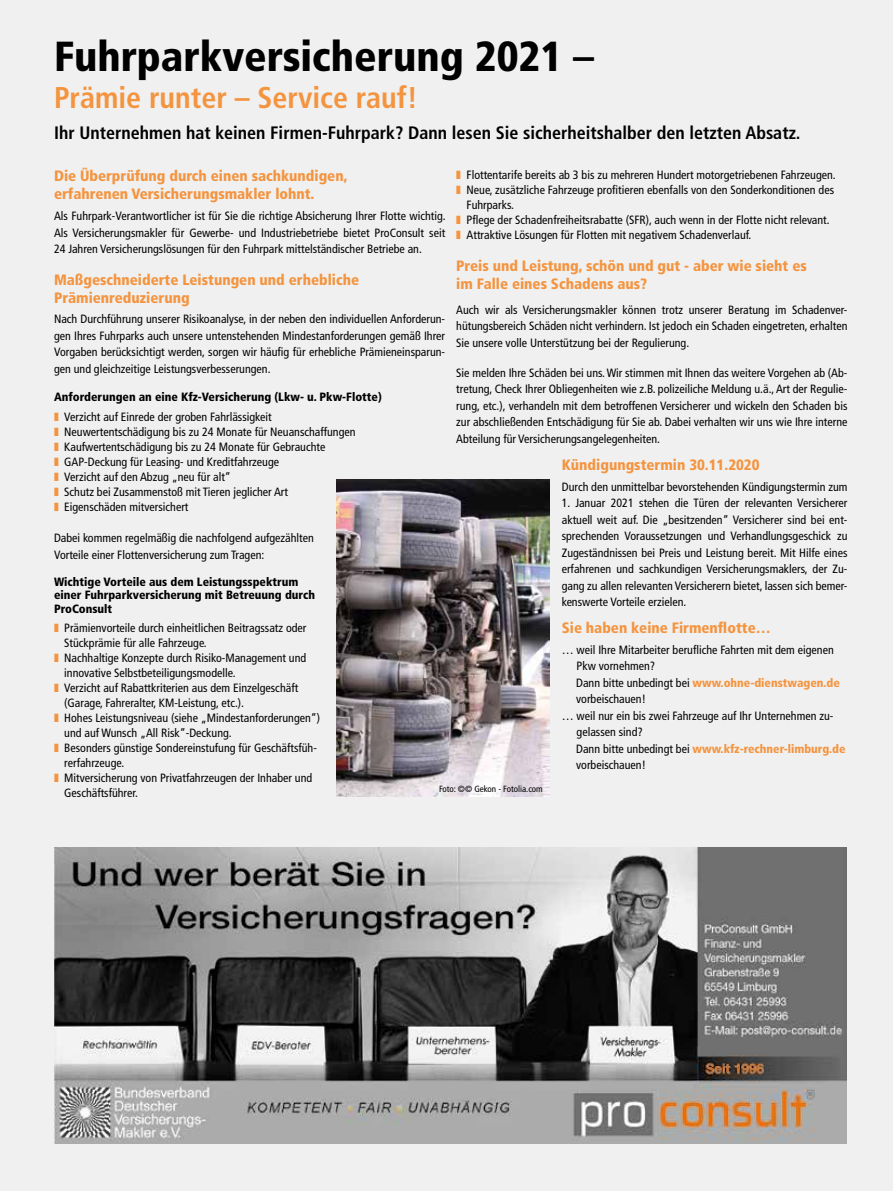
<style>
.page{position:relative;width:893px;height:1191px;background:#f0f0f0}
.page>*{position:absolute;margin:0;border:0;box-sizing:border-box;transform-origin:0 0}
.t1{font:900 condensed 42px "Frutiger LT";color:#000}
.t2{font:700 condensed 30px "Frutiger LT";color:#f4943f}
.t3{font:700 condensed 18px "Frutiger LT";color:#000}
.t4{font:900 condensed 15px/18px "Frutiger LT";color:#f4943f}
.t5{font:condensed 12px/16.5px "Frutiger LT";color:#000;text-align:justify}
.t6{font:900 condensed 12px/13.5px "Frutiger LT";color:#000}
.t7{font:900 condensed 12px "Frutiger LT";color:#f4943f}
.t8{font:condensed 9px "Frutiger LT";color:#000}
.s1{font-weight:700}
.s2{color:#f4943f}
.s3{font-weight:400}
.s4{font-weight:400;color:#000}
</style>
<div class="page">
<img style="left:336px;top:480px;width:213px;height:317px">
<img style="left:54px;top:848px;width:793px;height:295px">
<h1 class="t1" style="left:54px;top:31px;width:542px">Fuhrparkversicherung 2021 <span class="s1">–</span></h1>
<h2 class="t2" style="left:54px;top:80px;width:365px">Prämie runter – Service rauf!</h2>
<h3 class="t3" style="left:54px;top:122px;width:748px">Ihr Unternehmen hat keinen Firmen-Fuhrpark? Dann lesen Sie sicherheitshalber den letzten Absatz.</h3>
<p class="t4" style="left:54px;top:167px;width:295px">Die Überprüfung durch einen sachkundigen, erfahrenen Versicherungsmakler lohnt.</p>
<p class="t5" style="left:54px;top:208px;width:393px">Als Fuhrpark-Verantwortlicher ist für Sie die richtige Absicherung Ihrer Flotte wichtig.<br>Als Versicherungsmakler für Gewerbe- und Industriebetriebe bietet ProConsult seit 24 Jahren Versicherungslösungen für den Fuhrpark mittelständischer Betriebe an.</p>
<p class="t4" style="left:54px;top:270px;width:307px">Maßgeschneiderte Leistungen und erhebliche<br>Prämienreduzierung</p>
<p class="t5" style="left:54px;top:311px;width:393px">Nach Durchführung unserer Risikoanalyse, in der neben den individuellen Anforderun&shy;gen Ihres Fuhrparks auch unsere untenstehenden Mindestanforderungen gemäß Ihrer Vorgaben berücksichtigt werden, sorgen wir häufig für erhebliche Prämieneinsparun&shy;gen und gleichzeitige Leistungsverbesserungen.</p>
<p class="t6" style="left:54px;top:388px;width:329px;line-height:19.2px">Anforderungen an eine Kfz-Versicherung (Lkw- u. Pkw-Flotte) <span class="s2">❚</span> <span class="s3">Verzicht auf Einrede der groben Fahrlässigkeit</span></p>
<p class="t5" style="left:54px;top:424px;width:303px;line-height:15px;text-align:left"><span class="s2">❚</span> Neuwertentschädigung bis zu 24 Monate für Neuanschaffungen <span class="s2">❚</span> Kaufwertentschädigung bis zu 24 Monate für Gebrauchte<br><span class="s2">❚</span> GAP-Deckung für Leasing- und Kreditfahrzeuge<br><span class="s2">❚</span> Verzicht auf den Abzug „neu für alt“<br><span class="s2">❚</span> Schutz bei Zusammenstoß mit Tieren jeglicher Art<br><span class="s2">❚</span> Eigenschäden mitversichert</p>
<p class="t5" style="left:54px;top:530px;width:261px">Dabei kommen regelmäßig die nachfolgend aufgezählten<br>Vorteile einer Flottenversicherung zum Tragen:</p>
<p class="t6" style="left:54px;top:575px;width:262px">Wichtige Vorteile aus dem Leistungsspektrum einer Fuhrparkversicherung mit Betreuung durch<br>ProConsult</p>
<p class="t5" style="left:54px;top:620px;width:254px"><span class="s2">❚</span> Prämienvorteile durch einheitlichen Beitragssatz oder</p>
<p class="t5" style="left:64px;top:635px;width:144px">Stückprämie für alle Fahrzeuge.</p>
<p class="t5" style="left:54px;top:650px;width:254px"><span class="s2">❚</span> Nachhaltige Konzepte durch Risiko-Management und</p>
<p class="t5" style="left:64px;top:665px;width:173px">innovative Selbstbeteiligungsmodelle.</p>
<p class="t5" style="left:54px;top:680px;width:246px"><span class="s2">❚</span> Verzicht auf Rabattkriterien aus dem Einzelgeschäft</p>
<p class="t5" style="left:64px;top:695px;width:181px">(Garage, Fahreralter, KM-Leistung, etc.).</p>
<p class="t5" style="left:54px;top:710px;width:268px"><span class="s2">❚</span> Hohes Leistungsniveau (siehe „Mindestanforderungen“)</p>
<p class="t5" style="left:64px;top:725px;width:169px">und auf Wunsch „All Risk“-Deckung.</p>
<p class="t5" style="left:54px;top:740px;width:264px"><span class="s2">❚</span> Besonders günstige Sondereinstufung für Geschäftsfüh-</p>
<p class="t5" style="left:64px;top:755px;width:61px">rerfahrzeuge.</p>
<p class="t5" style="left:54px;top:770px;width:260px"><span class="s2">❚</span> Mitversicherung von Privatfahrzeugen der Inhaber und</p>
<p class="t5" style="left:64px;top:785px;width:75px">Geschäftsführer.</p>
<p class="t5" style="left:456px;top:167px;width:381px"><span class="s2">❚</span> Flottentarife bereits ab 3 bis zu mehreren Hundert motorgetriebenen Fahrzeugen.</p>
<p class="t5" style="left:456px;top:182px;width:379px"><span class="s2">❚</span> Neue, zusätzliche Fahrzeuge profitieren ebenfalls von den Sonderkonditionen des</p>
<p class="t5" style="left:467px;top:197px;width:49px">Fuhrparks.</p>
<p class="t5" style="left:456px;top:212px;width:375px"><span class="s2">❚</span> Pflege der Schadenfreiheitsrabatte (SFR), auch wenn in der Flotte nicht relevant.</p>
<p class="t5" style="left:456px;top:227px;width:297px"><span class="s2">❚</span> Attraktive Lösungen für Flotten mit negativem Schadenverlauf.</p>
<p class="t4" style="left:456px;top:256px;width:352px">Preis und Leistung, schön und gut - aber wie sieht es im Falle eines Schadens aus?</p>
<p class="t5" style="left:456px;top:301px;width:393px">Auch wir als Versicherungsmakler können trotz unserer Beratung im Schadenver&shy;hütungsbereich Schäden nicht verhindern. Ist jedoch ein Schaden eingetreten, erhalten Sie unsere volle Unterstützung bei der Regulierung.</p>
<p class="t5" style="left:456px;top:364px;width:393px">Sie melden Ihre Schäden bei uns. Wir stimmen mit Ihnen das weitere Vorgehen ab (Ab&shy;tretung, Check Ihrer Obliegenheiten wie z.B. polizeiliche Meldung u.ä., Art der Regulie&shy;rung, etc.), verhandeln mit dem betroffenen Versicherer und wickeln den Schaden bis zur abschließenden Entschädigung für Sie ab. Dabei verhalten wir uns wie Ihre interne Abteilung für Versicherungsangelegenheiten.</p>
<p class="t4" style="left:562px;top:455px;width:199px">Kündigungstermin 30.11.2020</p>
<p class="t5" style="left:562px;top:478px;width:287px">Durch den unmittelbar bevorstehenden Kündigungstermin zum</p>
<p class="t5" style="left:562px;top:495px;width:287px">1. Januar 2021 stehen die Türen der relevanten Versicherer aktuell weit auf. Die „besitzenden“ Versicherer sind bei ent&shy;sprechenden Voraussetzungen und Verhandlungsgeschick zu Zugeständnissen bei Preis und Leistung bereit. Mit Hilfe eines erfahrenen und sachkundigen Versicherungsmaklers, der Zu&shy;gang zu allen relevanten Versicherern bietet, lassen sich bemer&shy;kenswerte Vorteile erzielen.</p>
<p class="t4" style="left:562px;top:619px;width:210px">Sie haben keine Firmenflotte…</p>
<p class="t5" style="left:562px;top:641px;width:273px">… weil Ihre Mitarbeiter berufliche Fahrten mit dem eigenen</p>
<p class="t5" style="left:577px;top:658px;width:80px">Pkw vornehmen?</p>
<p class="t7" style="left:576px;top:675px;width:265px"><span class="s4">Dann bitte unbedingt bei</span> www.ohne-dienstwagen.de</p>
<p class="t5" style="left:576px;top:691px;width:71px">vorbeischauen!</p>
<p class="t5" style="left:562px;top:707px;width:273px">… weil nur ein bis zwei Fahrzeuge auf Ihr Unternehmen zu-</p>
<p class="t5" style="left:577px;top:724px;width:68px">gelassen sind?</p>
<p class="t7" style="left:576px;top:741px;width:271px"><span class="s4">Dann bitte unbedingt bei</span> www.kfz-rechner-limburg.de</p>
<p class="t5" style="left:576px;top:757px;width:71px">vorbeischauen!</p>
<p class="t8" style="left:439px;top:784px;width:105px">Foto: ©© Gekon - Fotolia.com</p>
</div>
